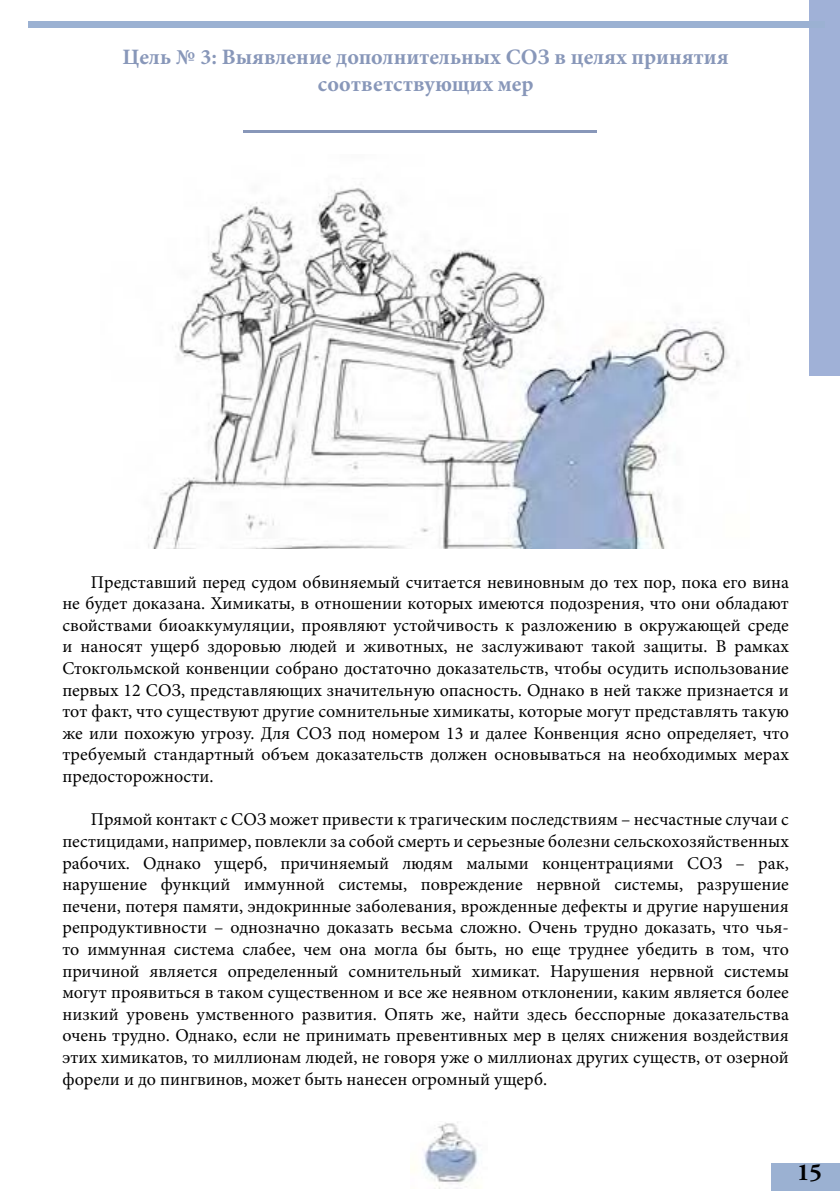
<style>
.page{position:relative;width:840px;height:1191px;background:#fff}
.page>*{position:absolute;margin:0;border:0;box-sizing:border-box;transform-origin:0 0}
.t1{font:700 24px "Adobe Garamond Pro";color:#000}
.t2{font:700 22px/26.4px "Minion Pro";color:#8897b9;text-align:center}
.t3{font:18px/21.6px "Minion Pro";color:#000;text-align:justify}
</style>
<div class="page">
<div style="left:771px;top:1163px;width:68px;height:28px;background:#9bb1d2"></div>
<div style="left:809px;top:0;width:30px;height:376px;background:#a0b1d7"></div>
<div style="left:28px;top:22px;width:796px;height:6px;background:#9bb1d2"></div>
<img style="left:410px;top:1122px;width:68px;height:66px">
<hr style="left:243px;top:130px;width:353px;height:2px;background:#8897b9">
<img style="left:148px;top:188px;width:581px;height:361px">
<p class="t2" style="left:122px;top:44px;width:607px">Цель № 3: Выявление дополнительных СОЗ в целях принятия соответствующих мер</p>
<p class="t3" style="left:62px;top:571px;width:727px;text-indent:28px">Представший перед судом обвиняемый считается невиновным до тех пор, пока его вина не будет доказана. Химикаты, в отношении которых имеются подозрения, что они обладают свойствами биоаккумуляции, проявляют устойчивость к разложению в окружающей среде и наносят ущерб здоровью людей и животных, не заслуживают такой защиты. В рамках Стокгольмской конвенции собрано достаточно доказательств, чтобы осудить использование первых 12 СОЗ, представляющих значительную опасность. Однако в ней также признается и тот факт, что существуют другие сомнительные химикаты, которые могут представлять такую же или похожую угрозу. Для СОЗ под номером 13 и далее Конвенция ясно определяет, что требуемый стандартный объем доказательств должен основываться на необходимых мерах предосторожности.</p>
<p class="t3" style="left:62px;top:809px;width:727px;text-indent:28px">Прямой контакт с СОЗ может привести к трагическим последствиям – несчастные случаи с пестицидами, например, повлекли за собой смерть и серьезные болезни сельскохозяйственных рабочих. Однако ущерб, причиняемый людям малыми концентрациями СОЗ – рак, нарушение функций иммунной системы, повреждение нервной системы, разрушение печени, потеря памяти, эндокринные заболевания, врожденные дефекты и другие нарушения репродуктивности – однозначно доказать весьма сложно. Очень трудно доказать, что чья&shy;то иммунная система слабее, чем она могла бы быть, но еще труднее убедить в том, что причиной является определенный сомнительный химикат. Нарушения нервной системы могут проявиться в таком существенном и все же неявном отклонении, каким является более низкий уровень умственного развития. Опять же, найти здесь бесспорные доказательства очень трудно. Однако, если не принимать превентивных мер в целях снижения воздействия этих химикатов, то миллионам людей, не говоря уже о миллионах других существ, от озерной форели и до пингвинов, может быть нанесен огромный ущерб.</p>
<h1 class="t1" style="left:796px;top:1158px;width:26px">15</h1>
</div>
